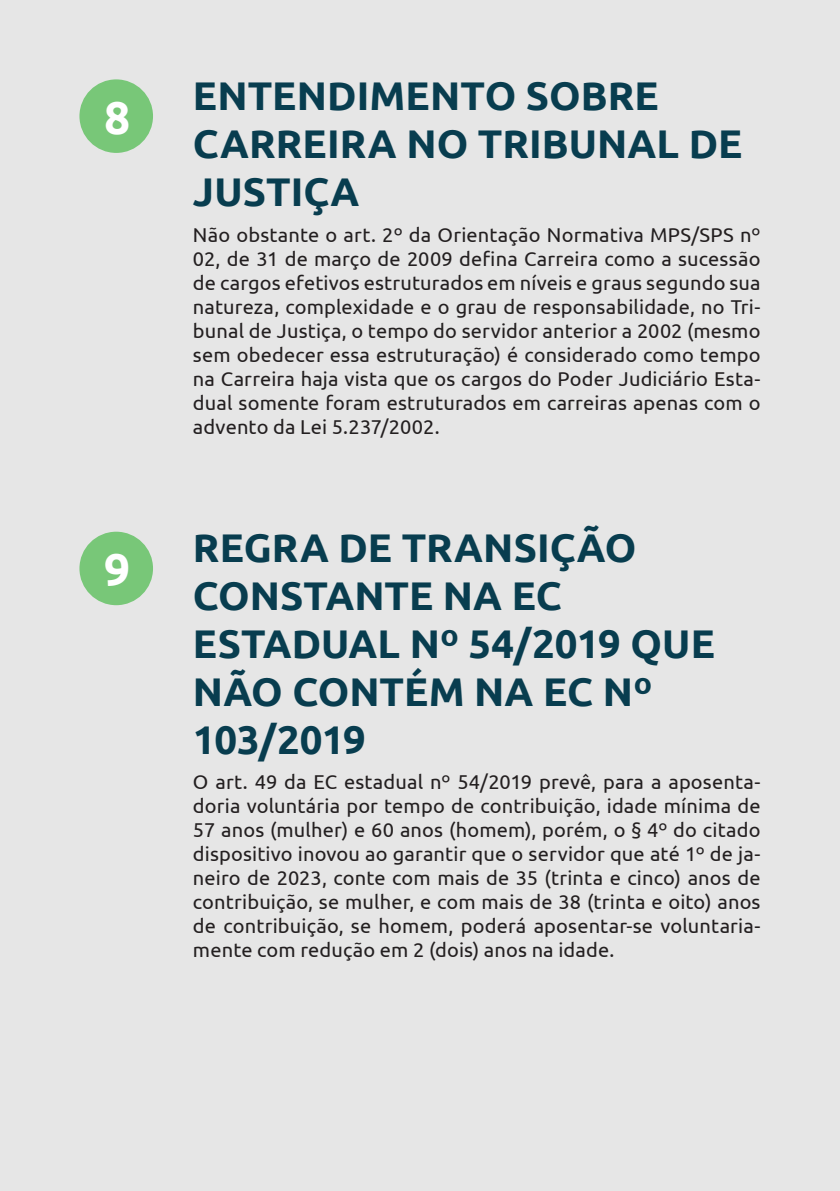
<style>
.page{position:relative;width:840px;height:1191px;background:#fff}
.page>*{position:absolute;margin:0;border:0;box-sizing:border-box;transform-origin:0 0}
.t1{font:700 46px "Ubuntu";color:#fff}
.estiloTitulo{font:700 40px/48px "Ubuntu";color:#083d4f}
.txtParagrao{font:20px/24px "Ubuntu";letter-spacing:.005em;color:#231f20;text-align:justify}
</style>
<div class="page">
<div style="left:0;top:0;width:839px;height:1191px;background:#e6e6e6"></div>
<div style="left:79px;top:79px;width:74px;height:74px;background:#78c778;border-radius:50%"></div>
<div style="left:79px;top:531px;width:74px;height:74px;background:#78c778;border-radius:50%"></div>
<p class="t1" style="left:104px;top:89px;width:28px">8</p>
<p class="t1" style="left:104px;top:541px;width:28px">9</p>
<p class="estiloTitulo" style="left:193px;top:72px;width:550px">ENTENDIMENTO SOBRE<br>CARREIRA NO TRIBUNAL DE<br>JUSTIÇA</p>
<p class="txtParagrao" style="left:193px;top:222px;width:568px">Não obstante o art. 2º da Orientação Normativa MPS/SPS nº 02, de 31 de março de 2009 defina Carreira como a sucessão de cargos efetivos estruturados em níveis e graus segundo sua natureza, complexidade e o grau de responsabilidade, no Tri&shy;bunal de Justiça, o tempo do servidor anterior a 2002 (mesmo sem obedecer essa estruturação) é considerado como tempo na Carreira haja vista que os cargos do Poder Judiciário Esta&shy;dual somente foram estruturados em carreiras apenas com o advento da Lei 5.237/2002.</p>
<p class="estiloTitulo" style="left:193px;top:523px;width:523px">REGRA DE TRANSIÇÃO<br>CONSTANTE NA EC<br>ESTADUAL Nº 54/2019 QUE<br>NÃO CONTÉM NA EC Nº<br>103/2019</p>
<p class="txtParagrao" style="left:193px;top:769px;width:568px">O art. 49 da EC estadual nº 54/2019 prevê, para a aposenta&shy;doria voluntária por tempo de contribuição, idade mínima de 57 anos (mulher) e 60 anos (homem), porém, o § 4º do citado dispositivo inovou ao garantir que o servidor que até 1º de ja&shy;neiro de 2023, conte com mais de 35 (trinta e cinco) anos de contribuição, se mulher, e com mais de 38 (trinta e oito) anos de contribuição, se homem, poderá aposentar-se voluntaria&shy;mente com redução em 2 (dois) anos na idade.</p>
</div>
